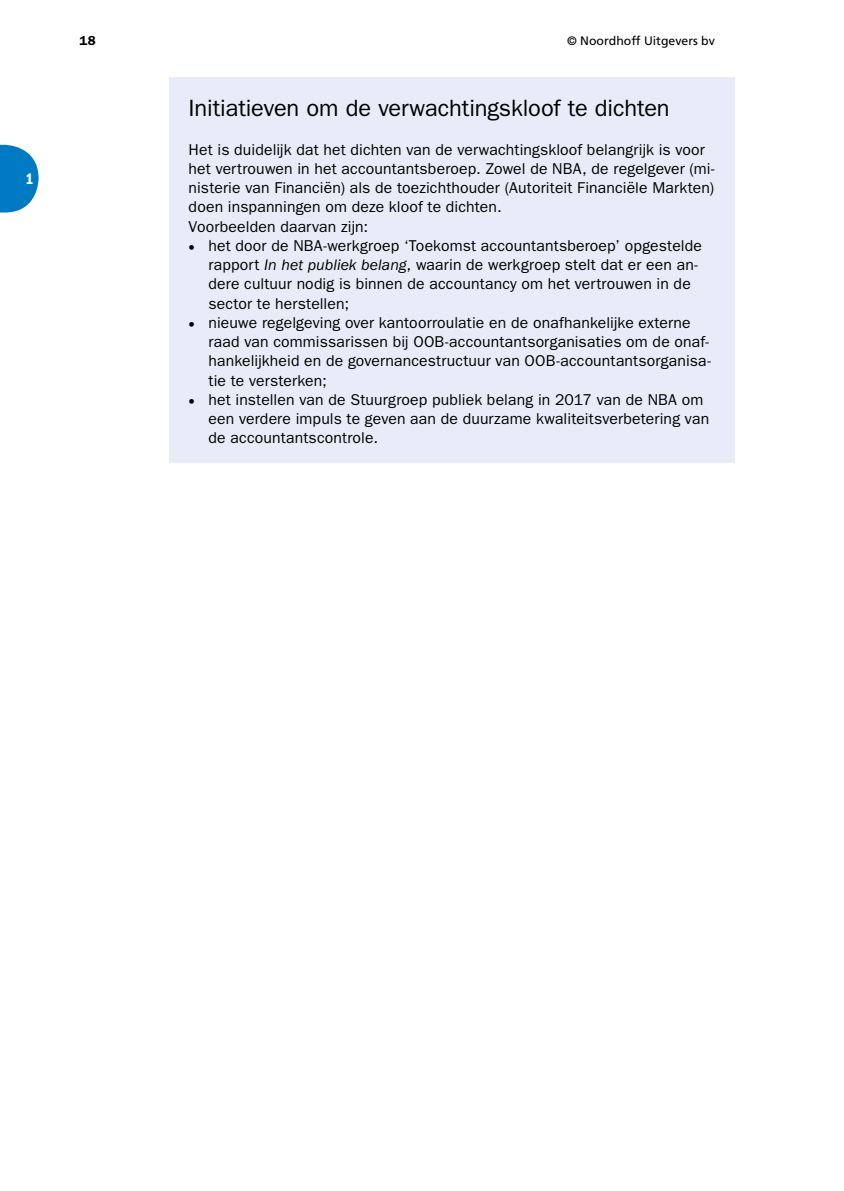
<style>
.page{position:relative;width:844px;height:1191px;background:#fff}
.page>*{position:absolute;margin:0;border:0;box-sizing:border-box;transform-origin:0 0}
.t1{font:23.62px "ITC Franklin Gothic Std";letter-spacing:-.005em;color:#000}
.t2{font:15.75px/19.2px "ITC Franklin Gothic Std";letter-spacing:.01em;color:#000}
.t3{font:15.75px "ITC Franklin Gothic Std Dm Cd";color:#fff}
.t4{font:600 13.12px "ITC Franklin Gothic Std";color:#000}
.t5{font:12.25px "Frutiger LT Std";color:#000}
.s1{font-family:"Utopia Std"}
.s2{font-style:italic}
</style>
<div class="page">
<svg style="left:0;top:145px;width:39px;height:67px"></svg>
<div style="left:169px;top:77px;width:565px;height:385px;background:#e9ecf8"></div>
<p class="t3" style="left:26px;top:169px;width:10px">1</p>
<p class="t4" style="left:79px;top:32px;width:18px">18</p>
<p class="t5" style="left:567px;top:33px;width:149px">© Noordhoff Uitgevers bv</p>
<h1 class="t1" style="left:189px;top:94px;width:482px">Initiatieven om de verwachtingskloof te dichten</h1>
<p class="t2" style="left:189px;top:140px;width:527px">Het is duidelijk dat het dichten van de verwachtingskloof belangrijk is voor het vertrouwen in het accountantsberoep. Zowel de NBA, de regelgever (mi&shy;nisterie van Financiën) als de toezichthouder (Autoriteit Financiële Markten) doen inspanningen om deze kloof te dichten.<br>Voorbeelden daarvan zijn:</p>
<p class="t2" style="left:208px;top:236px;width:495px;text-indent:-20px"><span class="s1">•</span> het door de NBA-werkgroep ‘Toekomst accountantsberoep’ opgestelde rapport <span class="s2">In het publiek belang</span>, waarin de werkgroep stelt dat er een an&shy;dere cultuur nodig is binnen de accountancy om het vertrouwen in de sector te herstellen;</p>
<p class="t2" style="left:208px;top:313px;width:503px;text-indent:-20px"><span class="s1">•</span> nieuwe regelgeving over kantoorroulatie en de onafhankelijke externe raad van commissarissen bij OOB-accountantsorganisaties om de onaf&shy;hankelijkheid en de governancestructuur van OOB-accountantsorganisa&shy;tie te versterken;</p>
<p class="t2" style="left:208px;top:390px;width:502px;text-indent:-20px"><span class="s1">•</span> het instellen van de Stuurgroep publiek belang in 2017 van de NBA om een verdere impuls te geven aan de duurzame kwaliteitsverbetering van de accountantscontrole.</p>
</div>
